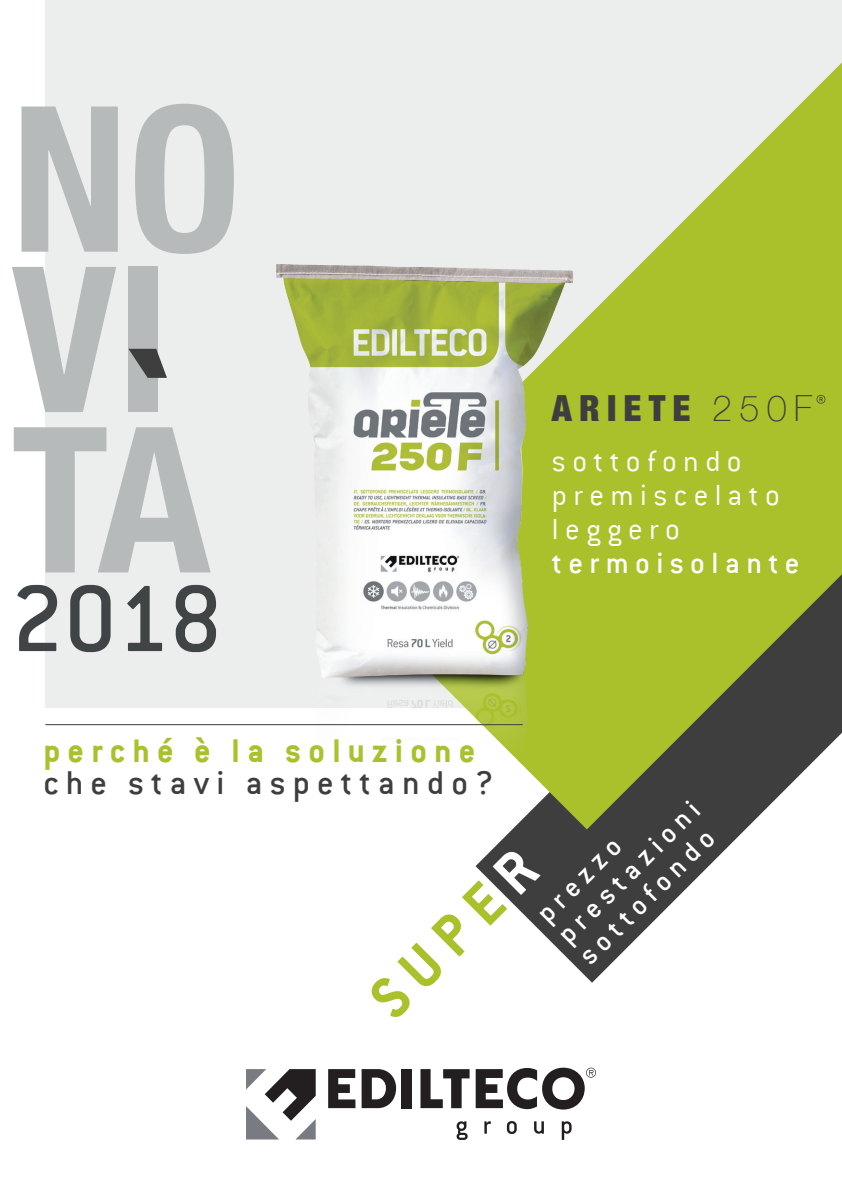
<style>
.page{position:relative;width:842px;height:1191px;background:#fff}
.page>*{position:absolute;margin:0;border:0;box-sizing:border-box;transform-origin:0 0}
.t1{font:700 condensed 203.2px/160.4px "Helvetica Neue";color:#b7baba}
.t2{font:500 103.4px "Conduit ITC";color:#414446}
.t3{font:700 64px "Conduit ITC";color:#aac12c}
.t4{font:500 36px "Conduit ITC";letter-spacing:.2em;color:#3e3e3f}
.t5{font:700 36px "Conduit ITC";letter-spacing:.2em;color:#aac12c}
.t6{font:900 condensed 36px "Helvetica Neue";letter-spacing:.2em;color:#3e3e3f}
.t7{font:300 32px/34px "Conduit ITC";letter-spacing:.2em;color:#fff}
.t8{font:500 32px "Conduit ITC";letter-spacing:.2em;color:#fff}
.t9{font:500 30px/30px "Conduit ITC";color:#fff}
.s1{font-weight:100;font-stretch:normal}
.s2{color:#fff}
</style>
<div class="page">
<div style="left:45px;top:0;width:797px;height:707px;background:#ebeeed"></div>
<svg style="left:475px;top:829px;width:271px;height:153px;fill:#3e3e3f"></svg>
<svg style="left:246px;top:1069px;width:70px;height:70px"></svg>
<svg style="left:328px;top:1069px;width:27px;height:39px"></svg>
<svg style="left:362px;top:1069px;width:34px;height:39px"></svg>
<div style="left:402px;top:1069px;width:10px;height:39px;background:#231f20"></div>
<svg style="left:420px;top:1069px;width:50px;height:39px"></svg>
<svg style="left:457px;top:1121px;width:115px;height:19px"></svg>
<svg style="left:476px;top:1067px;width:120px;height:42px"></svg>
<svg style="left:128px;top:349px;width:39px;height:29px"></svg>
<svg style="left:513px;top:62px;width:329px;height:767px;fill:#aac12c"></svg>
<img style="left:234px;top:235px;width:363px;height:550px">
<hr style="left:45px;top:724px;width:478px;height:1px;background:#3e3e3f">
<svg style="left:817px;top:395px;width:8px;height:8px"></svg>
<h1 class="t1" style="left:11px;top:85px;width:231px">NO<br>VI</h1>
<h2 class="t2" style="left:11px;top:560px;width:212px"><sup>TA</sup>2018</h2>
<p class="t6" style="left:552px;top:378px;width:262px">ARIETE <span class="s1">250F</span></p>
<p class="t7" style="left:552px;top:444px;width:229px">sottofondo premiscelato leggero</p>
<p class="t8" style="left:552px;top:545px;width:249px">termoisolante</p>
<p class="t5" style="left:43px;top:730px;width:433px">perché è la soluzione</p>
<p class="t4" style="left:43px;top:762px;width:452px">che stavi aspettando?</p>
<p class="t9" style="left:530px;top:906px;width:190px;rotate:-45deg">prezzo prestazioni sottofondo</p>
<h3 class="t3" style="left:354px;top:981px;width:210px;rotate:-45deg">SUPE<span class="s2">R</span></h3>
</div>
